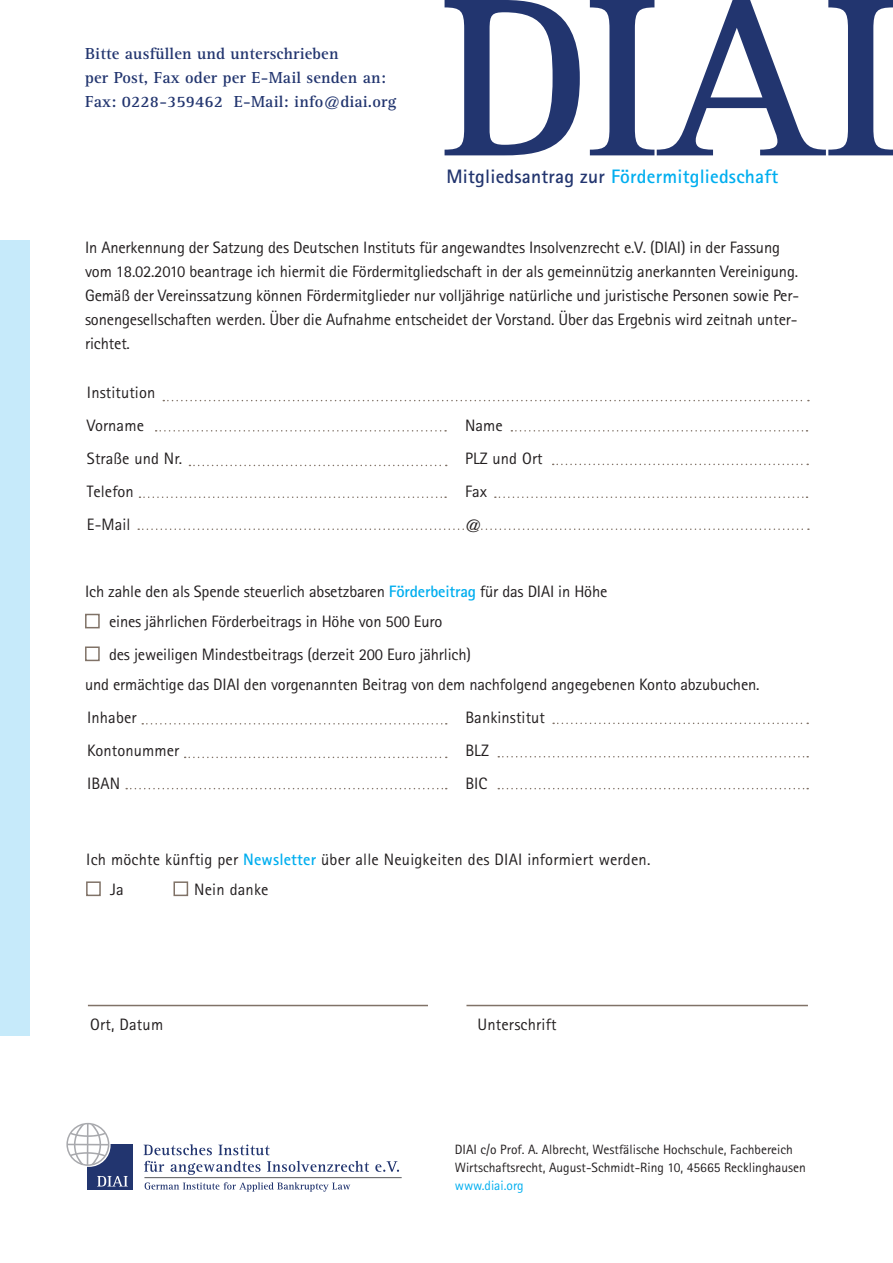
<style>
.page{position:relative;width:893px;height:1263px;background:#fff}
.page>*{position:absolute;margin:0;border:0;box-sizing:border-box;transform-origin:0 0}
.t1{font:700 19.5px "Rotis Sans Serif";letter-spacing:.01em;color:#00aeef}
.t2{font:16.5px/24px "Rotis Sans Serif";letter-spacing:-.01em;color:#231f20}
.t3{font:16.5px/30px "Rotis Sans Serif";letter-spacing:.01em;color:#231f20}
.t4{font:700 16.5px/24px "Rotis Serif";letter-spacing:.01em;color:#22356f}
.t5{font:13.5px/18px "Rotis Sans Serif";color:#231f20}
.t6{font:13.5px "Rotis Sans Serif";color:#00aeef}
.s1{color:#22356f}
.s2{font-weight:700;color:#00aeef}
</style>
<div class="page">
<svg style="left:139px;top:496px;width:307px;height:2px"></svg>
<svg style="left:142px;top:723px;width:305px;height:1px"></svg>
<svg style="left:185px;top:757px;width:262px;height:1px"></svg>
<svg style="left:126px;top:788px;width:321px;height:1px"></svg>
<svg style="left:498px;top:788px;width:310px;height:1px"></svg>
<svg style="left:498px;top:756px;width:310px;height:1px"></svg>
<svg style="left:495px;top:496px;width:312px;height:2px"></svg>
<svg style="left:138px;top:528px;width:671px;height:2px"></svg>
<svg style="left:156px;top:430px;width:290px;height:2px"></svg>
<svg style="left:511px;top:430px;width:296px;height:2px"></svg>
<svg style="left:189px;top:465px;width:258px;height:1px"></svg>
<svg style="left:553px;top:464px;width:255px;height:1px"></svg>
<svg style="left:163px;top:400px;width:646px;height:1px"></svg>
<hr style="left:88px;top:1005px;width:340px;height:1px;background:#807267">
<hr style="left:466px;top:1005px;width:342px;height:1px;background:#807267">
<svg style="left:445px;top:0;width:448px;height:155px"></svg>
<svg style="left:144px;top:1161px;width:255px;height:14px"></svg>
<svg style="left:143px;top:1144px;width:127px;height:11px"></svg>
<svg style="left:145px;top:1182px;width:205px;height:9px"></svg>
<hr style="left:144px;top:1177px;width:258px;height:1px;background:#57585a">
<div style="left:87px;top:1144px;width:46px;height:46px;background:#22356f"></div>
<svg style="left:97px;top:1176px;width:31px;height:10px"></svg>
<div style="left:67px;top:1123px;width:42px;height:42px;background:#cdced0;border-radius:50%"></div>
<div style="left:68px;top:1124px;width:43px;height:43px;border:2px solid #fff;border-radius:50%"></div>
<svg style="left:69px;top:1124px;width:39px;height:41px"></svg>
<div style="left:66px;top:1123px;width:43px;height:43px;border:2px solid #a8a9ad;border-radius:50%"></div>
<div style="left:85px;top:614px;width:15px;height:14px;border:2px solid #807267"></div>
<div style="left:86px;top:881px;width:15px;height:15px;border:2px solid #807267"></div>
<div style="left:173px;top:881px;width:15px;height:15px;border:2px solid #807267"></div>
<div style="left:85px;top:646px;width:15px;height:15px;border:2px solid #807267"></div>
<div style="left:0;top:240px;width:30px;height:795px;background:#c6eafa"></div>
<svg style="left:553px;top:723px;width:255px;height:1px"></svg>
<p class="t4" style="left:85px;top:42px;width:313px">Bitte ausfüllen und unterschrieben<br>per Post, Fax oder per E-Mail senden an:<br>Fax: 0228-359462 E-Mail: info@diai.org</p>
<p class="t1" style="left:446px;top:164px;width:333px"><span class="s1">Mitgliedsantrag zur</span> Fördermitgliedschaft</p>
<p class="t2" style="left:85px;top:235px;width:716px">In Anerkennung der Satzung des Deutschen Instituts für angewandtes Insolvenzrecht e.V. (DIAI) in der Fassung vom 18.02.2010 beantrage ich hiermit die Fördermitgliedschaft in der als gemeinnützig anerkannten Vereinigung.<br>Gemäß der Vereinssatzung können Fördermitglieder nur volljährige natürliche und juristische Personen sowie Per&shy;sonengesellschaften werden. Über die Aufnahme entscheidet der Vorstand. Über das Ergebnis wird zeitnah unter&shy;richtet.</p>
<p class="t2" style="left:87px;top:376px;width:70px;line-height:33px">Institution<br>Vorname</p>
<p class="t2" style="left:465px;top:413px;width:39px">Name</p>
<p class="t2" style="left:87px;top:446px;width:97px">Straße und Nr.</p>
<p class="t2" style="left:465px;top:446px;width:79px">PLZ und Ort</p>
<p class="t2" style="left:87px;top:479px;width:48px">Telefon</p>
<p class="t2" style="left:465px;top:479px;width:24px">Fax</p>
<p class="t2" style="left:87px;top:512px;width:45px">E-Mail</p>
<p class="t2" style="left:465px;top:512px;width:18px">@</p>
<p class="t2" style="left:109px;top:576px;width:500px;line-height:30px;text-indent:-24px">Ich zahle den als Spende steuerlich absetzbaren <span class="s2">Förderbeitrag</span> für das DIAI in Höhe eines jährlichen Förderbeitrags in Höhe von 500 Euro</p>
<p class="t2" style="left:85px;top:639px;width:676px;line-height:30px;text-indent:24px">des jeweiligen Mindestbeitrags (derzeit 200 Euro jährlich)<br>und ermächtige das DIAI den vorgenannten Beitrag von dem nachfolgend angegebenen Konto abzubuchen.</p>
<p class="t2" style="left:87px;top:706px;width:51px">Inhaber</p>
<p class="t2" style="left:465px;top:706px;width:81px">Bankinstitut</p>
<p class="t2" style="left:87px;top:739px;width:94px">Kontonummer</p>
<p class="t2" style="left:465px;top:739px;width:25px">BLZ</p>
<p class="t2" style="left:87px;top:772px;width:34px">IBAN</p>
<p class="t2" style="left:465px;top:772px;width:24px">BIC</p>
<p class="t3" style="left:110px;top:844px;width:542px;text-indent:-24px">Ich möchte künftig per <span class="s2">Newsletter</span> über alle Neuigkeiten des DIAI informiert werden.<br>Ja</p>
<p class="t3" style="left:194px;top:874px;width:76px">Nein danke</p>
<p class="t3" style="left:90px;top:1010px;width:75px">Ort, Datum</p>
<p class="t3" style="left:477px;top:1010px;width:81px">Unterschrift</p>
<p class="t5" style="left:455px;top:1140px;width:353px">DIAI c/o Prof. A. Albrecht, Westfälische Hochschule, Fachbereich<br>Wirtschaftsrecht, August-Schmidt-Ring 10, 45665 Recklinghausen</p>
<p class="t6" style="left:455px;top:1178px;width:70px">www.diai.org</p>
</div>
